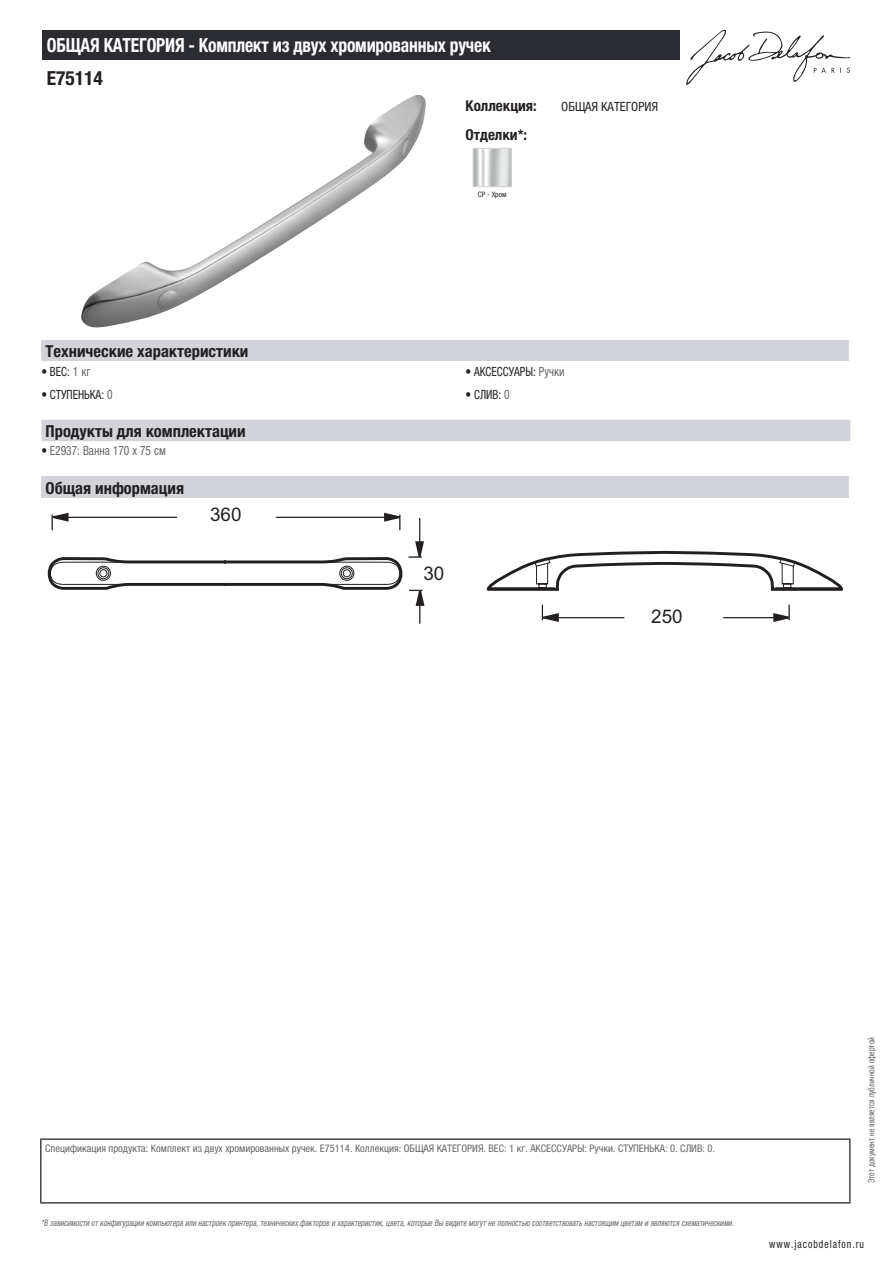
<style>
.page{position:relative;width:893px;height:1263px;background:#fff}
.page>*{position:absolute;margin:0;border:0;box-sizing:border-box;transform-origin:0 0}
.t1{font:700 condensed 19.5px "Helvetica Neue LTCYR";letter-spacing:-.01em;color:#fff;scale:.9 1}
.t2{font:700 condensed 19.5px "Helvetica Neue LTCYR";color:#231f20}
.t3{font:18.9px "Arial";color:#231f20}
.t4{font:700 condensed 16.5px "Helvetica Neue LTCYR";color:#231f20}
.t5{font:700 condensed 15px "Helvetica Neue LTCYR";color:#231f20}
.t6{font:condensed 12.75px "Helvetica Neue LTCYR";color:#231f20;scale:.9 1}
.t7{font:condensed 12.75px "Helvetica Neue LTCYR";color:#626568;scale:.9 1}
.t8{font:condensed 12.75px "Helvetica Neue LTCYR";color:#231f20}
.t9{font:condensed 11.25px "Helvetica Neue LTCYR";letter-spacing:.1em;color:#231f20;scale:.87 1}
.t10{font:condensed 10.5px "Helvetica Neue LTCYR";color:#626568}
.t11{font:italic condensed 9px "Helvetica Neue LTCYR";color:#626568;scale:.87 1}
.t12{font:condensed 9px "Helvetica Neue LTCYR";color:#626568;scale:.87 1}
.t13{font:condensed 7.5px "Helvetica Neue LTCYR";color:#231f20}
.s1{color:#626568}
.s2{color:#231f20}
</style>
<div class="page">
<svg style="left:686px;top:30px;width:164px;height:55px"></svg>
<img style="left:81px;top:95px;width:345px;height:233px">
<img style="left:475px;top:150px;width:35px;height:35px">
<div style="left:473px;top:148px;width:39px;height:39px;border:1px solid #d3d4da"></div>
<div style="left:41px;top:340px;width:808px;height:22px;background:#d3d4da"></div>
<div style="left:41px;top:420px;width:809px;height:21px;background:#d3d4da"></div>
<div style="left:41px;top:477px;width:808px;height:21px;background:#d3d4da"></div>
<hr style="left:419px;top:518px;width:1px;height:30px;background:#231f20">
<hr style="left:56px;top:517px;width:121px;height:1px;background:#231f20">
<hr style="left:276px;top:517px;width:110px;height:1px;background:#231f20">
<svg style="left:51px;top:512px;width:19px;height:18px"></svg>
<svg style="left:383px;top:512px;width:18px;height:18px"></svg>
<svg style="left:48px;top:540px;width:795px;height:84px"></svg>
<div style="left:43px;top:30px;width:637px;height:30px;background:#2a2c32"></div>
<hr style="left:40px;top:1138px;width:810px;height:2px;background:#040503">
<hr style="left:40px;top:1140px;width:1px;height:62px;background:#040503">
<hr style="left:849px;top:1140px;width:1px;height:62px;background:#040503">
<hr style="left:40px;top:1202px;width:810px;height:1px;background:#040503">
<h1 class="t1" style="left:47px;top:34px;width:495px">ОБЩАЯ КАТЕГОРИЯ - Комплект из двух хромированных ручек</h1>
<h1 class="t2" style="left:47px;top:67px;width:58px">E75114</h1>
<h3 class="t5" style="left:466px;top:97px;width:73px">Коллекция:</h3>
<h3 class="t8" style="left:561px;top:99px;width:98px">ОБЩАЯ КАТЕГОРИЯ</h3>
<h3 class="t5" style="left:466px;top:126px;width:63px">Отделки*:</h3>
<p class="t13" style="left:478px;top:190px;width:30px">CP - Хром</p>
<h3 class="t4" style="left:46px;top:342px;width:204px">Технические характеристики</h3>
<h3 class="t6" style="left:41px;top:364px;width:56px">• ВЕС: <span class="s1">1 кг</span></h3>
<h3 class="t6" style="left:466px;top:364px;width:112px">• АКСЕССУАРЫ: <span class="s1">Ручки</span></h3>
<h3 class="t6" style="left:41px;top:387px;width:81px">• СТУПЕНЬКА: <span class="s1">0</span></h3>
<h3 class="t6" style="left:466px;top:387px;width:51px">• СЛИВ: <span class="s1">0</span></h3>
<h3 class="t4" style="left:46px;top:422px;width:202px">Продукты для комплектации</h3>
<h3 class="t7" style="left:41px;top:444px;width:140px"><span class="s2">•</span> E2937: Ванна 170 х 75 см</h3>
<h3 class="t4" style="left:46px;top:479px;width:140px">Общая информация</h3>
<h2 class="t3" style="left:210px;top:501px;width:33px">360</h2>
<h2 class="t3" style="left:423px;top:561px;width:22px">30</h2>
<h2 class="t3" style="left:651px;top:604px;width:33px">250</h2>
<p class="t10" style="left:45px;top:1142px;width:671px">Спецификация продукта: Комплект из двух хромированных ручек. E75114. Коллекция: ОБЩАЯ КАТЕГОРИЯ. ВЕС: 1 кг. АКСЕССУАРЫ: Ручки. СТУПЕНЬКА: 0. СЛИВ: 0.</p>
<p class="t11" style="left:41px;top:1218px;width:800px">*В зависимости отконфигурации компьютера или настроек принтера,техническихфакторов и характеристик,цвета,которые Вы видите могутне полностью соответствоватьнастоящим цветам и являются схематическими.</p>
<p class="t12" style="left:866px;top:1183px;width:169px;rotate:-90deg">Этот документ не является публичной офертой</p>
<p class="t9" style="left:769px;top:1237px;width:110px">www.jacobdelafon.ru</p>
</div>
